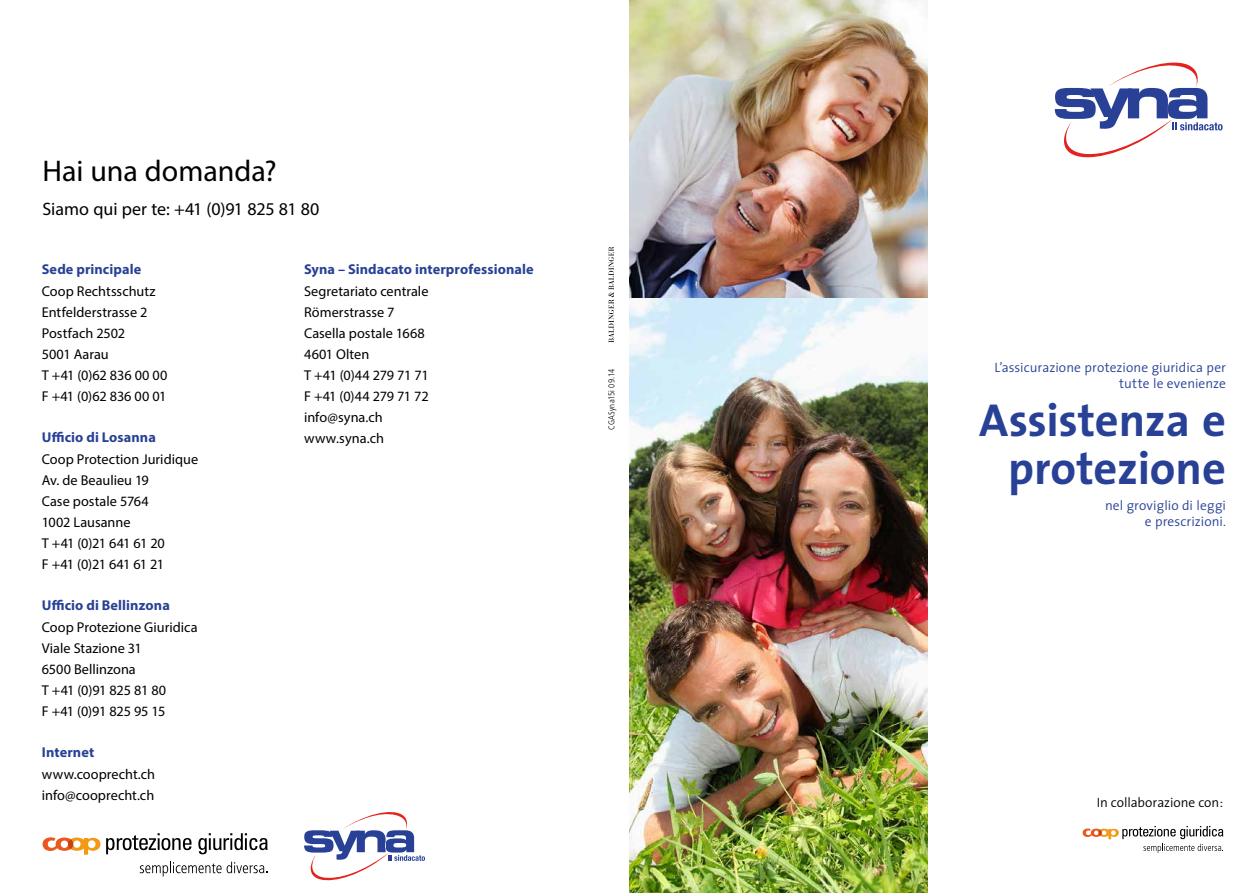
<style>
.page{position:relative;width:1259px;height:893px;background:#fff}
.page>*{position:absolute;margin:0;border:0;box-sizing:border-box;transform-origin:0 0}
.t1{font:700 46.5px/48px "The Sans";letter-spacing:-.005em;color:#284196;text-align:right}
.t2{font:30px "Myriad Pro";color:#000001}
.t3{font:18px "Myriad Pro";color:#000001}
.t4{font:14.25px/21px "Myriad Pro";color:#000001}
.t5{font:700 14.25px "Myriad Pro";letter-spacing:.01em;color:#284196}
.t6{font:300 13.5px/16.2px "The Sans";letter-spacing:.005em;color:#284196;text-align:right}
.t7{font:300 13.5px "The Sans";color:#000001}
.t8{font:300 condensed 8.55px "Frutiger";letter-spacing:.025em;color:#000001}
</style>
<div class="page">
<img style="left:629px;top:0;width:298px;height:893px">
<svg style="left:608px;top:247px;width:6px;height:96px"></svg>
<svg style="left:1082px;top:826px;width:141px;height:27px"></svg>
<svg style="left:1054px;top:63px;width:168px;height:94px"></svg>
<svg style="left:43px;top:837px;width:57px;height:18px"></svg>
<div style="left:68px;top:839px;width:5px;height:10px;background:#c24318;border-radius:50%"></div>
<svg style="left:106px;top:833px;width:85px;height:21px"></svg>
<svg style="left:198px;top:833px;width:69px;height:21px"></svg>
<svg style="left:140px;top:862px;width:128px;height:14px"></svg>
<svg style="left:304px;top:812px;width:121px;height:68px"></svg>
<h2 class="t2" style="left:43px;top:153px;width:236px">Hai una domanda?</h2>
<p class="t3" style="left:43px;top:198px;width:278px">Siamo qui per te: +41 (0)91 825 81 80</p>
<p class="t5" style="left:42px;top:260px;width:101px">Sede principale</p>
<p class="t4" style="left:42px;top:280px;width:127px">Coop Rechtsschutz<br>Entfelderstrasse 2<br>Postfach 2502<br>5001 Aarau<br>T +41 (0)62 836 00 00<br>F +41 (0)62 836 00 01</p>
<p class="t5" style="left:42px;top:428px;width:115px">Ufficio di Losanna</p>
<p class="t4" style="left:42px;top:448px;width:158px">Coop Protection Juridique<br>Av. de Beaulieu 19<br>Case postale 5764<br>1002 Lausanne<br>T +41 (0)21 641 61 20<br>F +41 (0)21 641 61 21</p>
<p class="t5" style="left:42px;top:596px;width:130px">Ufficio di Bellinzona</p>
<p class="t4" style="left:42px;top:616px;width:157px">Coop Protezione Giuridica<br>Viale Stazione 31<br>6500 Bellinzona<br>T +41 (0)91 825 81 80<br>F +41 (0)91 825 95 15</p>
<p class="t5" style="left:42px;top:743px;width:54px">Internet</p>
<p class="t4" style="left:42px;top:763px;width:115px">www.cooprecht.ch info@cooprecht.ch</p>
<p class="t5" style="left:304px;top:260px;width:231px">Syna – Sindacato interprofessionale</p>
<p class="t4" style="left:304px;top:280px;width:126px">Segretariato centrale<br>Römerstrasse 7<br>Casella postale 1668<br>4601 Olten<br>T +41 (0)44 279 71 71<br>F +41 (0)44 279 71 72 info@syna.ch www.syna.ch</p>
<p class="t8" style="left:607px;top:430px;width:62px;rotate:-90deg">CGASyna15i 09.14</p>
<p class="t6" style="left:994px;top:359px;width:233px">L’assicurazione protezione giuridica per tutte le evenienze</p>
<h1 class="t1" style="left:979px;top:395px;width:248px">Assistenza e protezione</h1>
<p class="t6" style="left:1105px;top:496px;width:122px">nel groviglio di leggi e prescrizioni.</p>
<p class="t7" style="left:1096px;top:791px;width:128px">In collaborazione con:</p>
</div>
